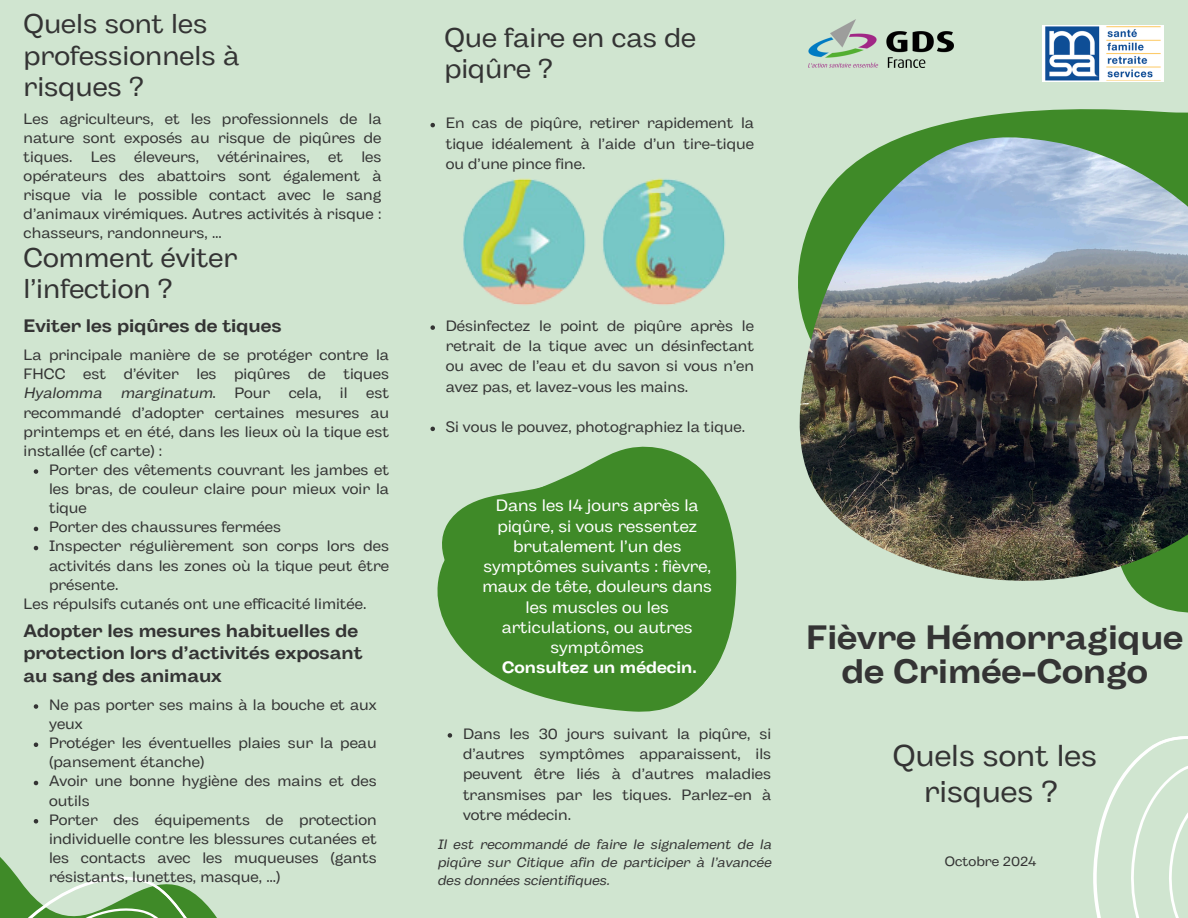
<style>
.page{position:relative;width:1188px;height:918px;background:#d0e5d0}
.page>*{position:absolute;margin:0;border:0;box-sizing:border-box;transform-origin:0 0}
.t1{font:700 33.75px/33.8px "Body Grotesque Fit";color:#343434;text-align:center}
.t2{font:30px/36px "Body Grotesque Fit";color:#343434;text-align:center}
.t3{font:27px/31.5px "Body Grotesque Fit";color:#343434}
.t4{font:700 18px/22.5px "Body Grotesque Fit";color:#343434}
.t5{font:16.5px/20.2px "Body Grotesque Fit";color:#fff;text-align:center}
.t6{font:15px/19.2px "Body Grotesque Fit";color:#343434;text-align:justify}
.t7{font:italic 13.5px/18px "Body Grotesque Fit";color:#343434;text-align:justify}
.t8{font:13.5px "Body Grotesque Fit";color:#343434}
.s1{font-style:italic}
.s2{font-weight:700}
</style>
<div class="page">
<svg style="left:430px;top:123px;width:5px;height:4px"></svg>
<svg style="left:430px;top:325px;width:5px;height:5px"></svg>
<svg style="left:798px;top:19px;width:390px;height:594px"></svg>
<svg style="left:1093px;top:736px;width:95px;height:182px"></svg>
<svg style="left:0;top:857px;width:217px;height:61px"></svg>
<img style="left:800px;top:137px;width:388px;height:444px">
<img style="left:808px;top:20px;width:146px;height:48px">
<img style="left:463px;top:178px;width:263px;height:127px">
<svg style="left:430px;top:374px;width:378px;height:363px"></svg>
<img style="left:1042px;top:25px;width:122px;height:57px">
<svg style="left:34px;top:469px;width:4px;height:5px"></svg>
<svg style="left:34px;top:527px;width:4px;height:4px"></svg>
<svg style="left:34px;top:546px;width:4px;height:4px"></svg>
<svg style="left:448px;top:733px;width:4px;height:5px"></svg>
<svg style="left:34px;top:704px;width:4px;height:5px"></svg>
<svg style="left:34px;top:743px;width:4px;height:4px"></svg>
<svg style="left:34px;top:781px;width:4px;height:4px"></svg>
<svg style="left:34px;top:819px;width:4px;height:5px"></svg>
<p class="t3" style="left:24px;top:10px;width:217px">Quels sont les professionnels à risques ?</p>
<p class="t6" style="left:24px;top:110px;width:359px">Les agriculteurs, et les professionnels de la nature sont exposés au risque de piqûres de tiques. Les éleveurs, vétérinaires, et les opérateurs des abattoirs sont également à risque via le possible contact avec le sang d’animaux virémiques. Autres activités à risque : chasseurs, randonneurs, …</p>
<p class="t3" style="left:24px;top:244px;width:215px">Comment éviter l’infection ?</p>
<p class="t4" style="left:24px;top:316px;width:260px">Eviter les piqûres de tiques</p>
<h5 class="t6" style="left:24px;top:347px;width:367px">La principale manière de se protéger contre la FHCC est d’éviter les piqûres de tiques <span class="s1">Hyalomma marginatum</span>. Pour cela, il est recommandé d’adopter certaines mesures au printemps et en été, dans les lieux où la tique est installée (cf carte) :</h5>
<h3 class="t6" style="left:49px;top:461px;width:341px">Porter des vêtements couvrant les jambes et les bras, de couleur claire pour mieux voir la tique</h3>
<p class="t6" style="left:49px;top:519px;width:233px">Porter des chaussures fermées</p>
<p class="t6" style="left:49px;top:538px;width:341px">Inspecter régulièrement son corps lors des activités dans les zones où la tique peut être présente.</p>
<p class="t6" style="left:24px;top:595px;width:344px">Les répulsifs cutanés ont une efficacité limitée.</p>
<h2 class="t4" style="left:24px;top:621px;width:341px">Adopter les mesures habituelles de protection lors d’activités exposant au sang des animaux</h2>
<p class="t6" style="left:49px;top:696px;width:329px">Ne pas porter ses mains à la bouche et aux yeux</p>
<p class="t6" style="left:49px;top:735px;width:329px">Protéger les éventuelles plaies sur la peau (pansement étanche)</p>
<p class="t6" style="left:49px;top:773px;width:329px">Avoir une bonne hygiène des mains et des outils</p>
<h1 class="t6" style="left:49px;top:811px;width:329px">Porter des équipements de protection individuelle contre les blessures cutanées et les contacts avec les muqueuses (gants résistants, lunettes, masque, …)</h1>
<p class="t3" style="left:444px;top:24px;width:253px">Que faire en cas de piqûre ?</p>
<h5 class="t6" style="left:446px;top:114px;width:310px;line-height:20.2px">En cas de piqûre, retirer rapidement la tique idéalement à l’aide d’un tire-tique ou d’une pince fine.</h5>
<h2 class="t6" style="left:446px;top:317px;width:310px;line-height:20.2px">Désinfectez le point de piqûre après le retrait de la tique avec un désinfectant ou avec de l’eau et du savon si vous n’en avez pas, et lavez-vous les mains.</h2>
<h3 class="t6" style="left:446px;top:419px;width:301px">Si vous le pouvez, photographiez la tique.</h3>
<p class="t5" style="left:482px;top:497px;width:231px">Dans les 14 jours après la piqûre, si vous ressentez brutalement l’un des symptômes suivants : fièvre, maux de tête, douleurs dans les muscles ou les articulations, ou autres symptômes<br><span class="s2">Consultez un médecin.</span></p>
<p class="t6" style="left:463px;top:725px;width:310px;line-height:20.2px">Dans les 30 jours suivant la piqûre, si d’autres symptômes apparaissent, ils peuvent être liés à d’autres maladies transmises par les tiques. Parlez-en à votre médecin.</p>
<p class="t7" style="left:438px;top:836px;width:335px">Il est recommandé de faire le signalement de la piqûre sur Citique afin de participer à l’avancée des données scientifiques.</p>
<h2 class="t1" style="left:806px;top:623px;width:379px">Fièvre Hémorragique de Crimée-Congo</h2>
<p class="t2" style="left:893px;top:740px;width:206px">Quels sont les risques ?</p>
<p class="t8" style="left:945px;top:853px;width:93px">Octobre 2024</p>
</div>
